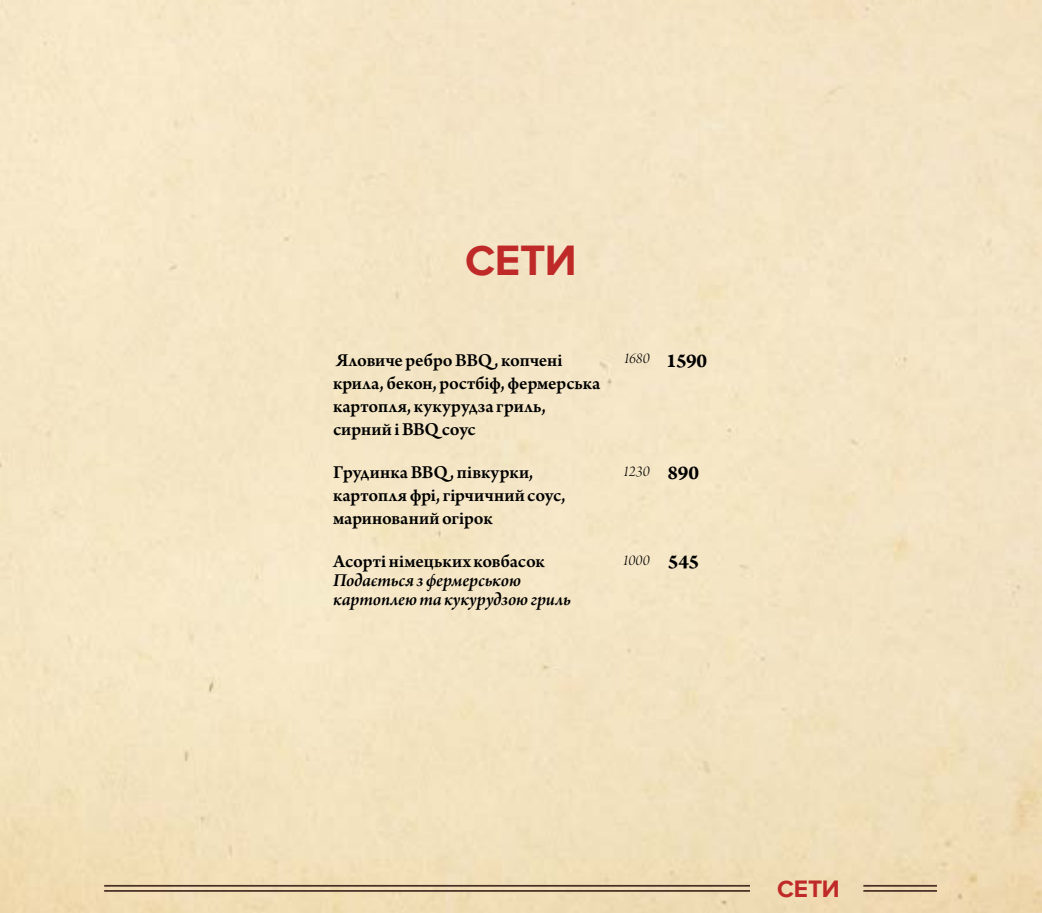
<style>
.page{position:relative;width:1042px;height:913px;background:#fff}
.page>*{position:absolute;margin:0;border:0;box-sizing:border-box;transform-origin:0 0}
.t1{font:700 43.75px "Proxima Nova";color:#bf2928}
.t2{font:700 24.5px "Proxima Nova";color:#bf2928}
.t3{font:600 19.25px/23.1px "Arno Pro";letter-spacing:-.005em;color:#000}
.t4{font:19.25px/19.2px "Arno Pro Smbd Italic Subhead";letter-spacing:-.005em;color:#000}
.t5{font:15.75px "Arno Pro Light Italic Display";letter-spacing:-.01em;color:#000}
.s1{font-family:"Arno Pro";font-weight:700;font-size:21px}
</style>
<div class="page">
<img style="left:0;top:0;width:1042px;height:913px">
<hr style="left:104px;top:885px;width:646px;height:1px;background:#493027">
<hr style="left:104px;top:890px;width:646px;height:2px;background:#493027">
<hr style="left:863px;top:885px;width:74px;height:1px;background:#493027">
<hr style="left:863px;top:890px;width:74px;height:2px;background:#493027">
<h1 class="t1" style="left:465px;top:235px;width:113px">СЕТИ</h1>
<p class="t3" style="left:333px;top:349px;width:269px">Яловиче ребро BBQ , копчені крила, бекон, ростбіф, фермерська картопля, кукурудза гриль, сирний і BBQ соус</p>
<p class="t5" style="left:623px;top:350px;width:85px">1680 <span class="s1">1590</span></p>
<p class="t3" style="left:333px;top:461px;width:234px">Грудинка BBQ, півкурки, картопля фрі, гірчичний соус, маринований огірок</p>
<p class="t5" style="left:623px;top:462px;width:78px">1230 <span class="s1">890</span></p>
<p class="t3" style="left:333px;top:550px;width:213px">Асорті німецьких ковбасок</p>
<p class="t4" style="left:333px;top:572px;width:239px">Подається з фермерською картоплею та кукурудзою гриль</p>
<p class="t5" style="left:622px;top:551px;width:78px">1000 <span class="s1">545</span></p>
<p class="t2" style="left:777px;top:874px;width:64px">СЕТИ</p>
</div>
